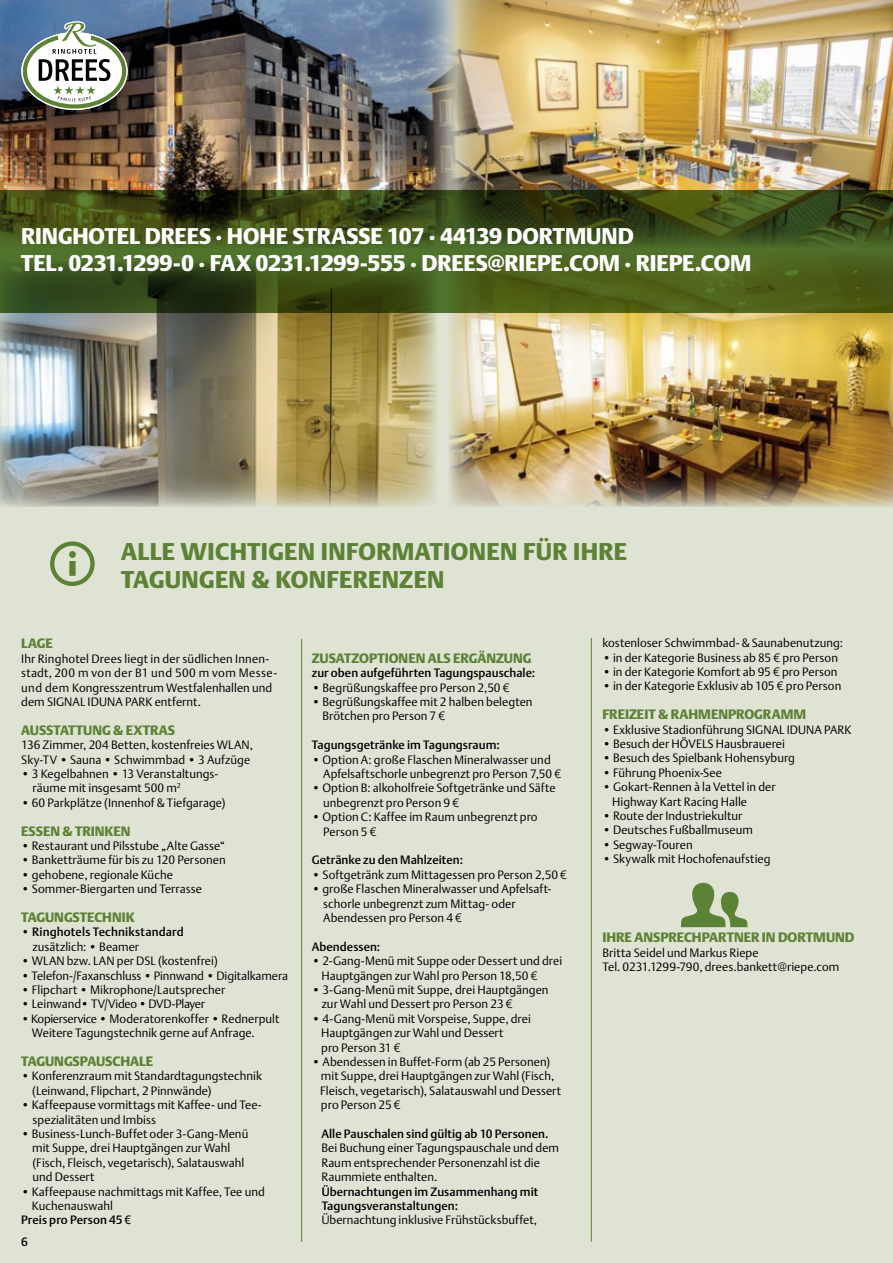
<style>
.page{position:relative;width:893px;height:1263px;background:#dfe3d4}
.page>*{position:absolute;margin:0;border:0;box-sizing:border-box;transform-origin:0 0}
.t1{font:24px/28.8px "DTL Argo T Black";letter-spacing:.02em;color:#5c8236}
.t2{font:22.5px/27px "DTL Argo T Black";color:#fff}
.t3{font:13.5px "DTL Argo T Black";color:#5c8236}
.t4{font:12px/14.4px "DTL Argo T Light";color:#000}
.t5{font:12px/14.4px "DTL Argo T Medium";letter-spacing:.005em;color:#000}
.t6{font:12px "DTL Argo T Light";letter-spacing:-.02em;color:#000}
.s1{font-family:"Avenir";font-weight:500}
.s2{font-family:"Avenir"}
</style>
<div class="page">
<img style="left:449px;top:0;width:444px;height:507px">
<img style="left:0;top:0;width:455px;height:190px">
<img style="left:0;top:313px;width:437px;height:194px">
<svg style="left:0;top:190px;width:893px;height:123px;background:#3f531a"></svg>
<hr style="left:301px;top:639px;width:1px;height:603px;background:#5c8236">
<hr style="left:591px;top:638px;width:1px;height:604px;background:#5c8236">
<svg style="left:681px;top:883px;width:67px;height:44px"></svg>
<div style="left:7px;top:31px;width:134px;height:105px;background:#000;opacity:.2"></div>
<svg style="left:20px;top:21px;width:108px;height:89px;background:#98a3a1"></svg>
<svg style="left:50px;top:541px;width:45px;height:45px"></svg>
<h2 class="t2" style="left:21px;top:223px;width:732px">RINGHOTEL DREES · HOHE STRASSE 107 · 44139 DORTMUND<br>TEL. 0231.1299-0 · FAX 0231.1299-555 · DREES@RIEPE.COM · RIEPE.COM</h2>
<h1 class="t1" style="left:121px;top:536px;width:507px">ALLE WICHTIGEN INFORMATIONEN FÜR IHRE<br>TAGUNGEN &amp; KONFERENZEN</h1>
<p class="t3" style="left:21px;top:635px;width:33px">LAGE</p>
<p class="t4" style="left:21px;top:651px;width:258px">Ihr Ringhotel Drees liegt in der südlichen Innen&shy;stadt, 200 m von der B1 und 500 m vom Messe&shy;und dem Kongresszentrum Westfalenhallen und dem SIGNAL IDUNA PARK entfernt.</p>
<p class="t3" style="left:21px;top:722px;width:155px">AUSSTATTUNG &amp; EXTRAS</p>
<p class="t4" style="left:21px;top:737px;width:233px">136 Zimmer, 204 Betten, kostenfreies WLAN,<br>Sky-TV • Sauna • Schwimmbad • 3 Aufzüge</p>
<p class="t4" style="left:33px;top:766px;width:187px;text-indent:-11px">• 3 Kegelbahnen • 13 Veranstaltungs&shy;räume mit insgesamt 500 m<sup>2</sup></p>
<p class="t4" style="left:21px;top:795px;width:206px">• 60 Parkplätze (Innenhof &amp; Tiefgarage)</p>
<p class="t3" style="left:21px;top:823px;width:111px">ESSEN &amp; TRINKEN</p>
<p class="t4" style="left:21px;top:838px;width:205px">• Restaurant und Pilsstube „Alte Gasse“</p>
<p class="t4" style="left:21px;top:853px;width:206px">• Banketträume für bis zu 120 Personen</p>
<p class="t4" style="left:21px;top:867px;width:153px">• gehobene, regionale Küche</p>
<p class="t4" style="left:21px;top:881px;width:182px">• Sommer-Biergarten und Terrasse</p>
<p class="t3" style="left:21px;top:909px;width:115px">TAGUNGSTECHNIK</p>
<p class="t5" style="left:21px;top:925px;width:164px">• Ringhotels Technikstandard</p>
<p class="t4" style="left:32px;top:939px;width:108px">zusätzlich: • Beamer</p>
<p class="t4" style="left:21px;top:953px;width:198px">• WLAN bzw. LAN per DSL (kostenfrei)</p>
<p class="t4" style="left:21px;top:968px;width:268px">• Telefon-/Faxanschluss • Pinnwand • Digitalkamera</p>
<p class="t4" style="left:21px;top:982px;width:205px">• Flipchart • Mikrophone/Lautsprecher</p>
<p class="t6" style="left:21px;top:997px;width:185px">• Leinwand• TV/Video • DVD-Player</p>
<p class="t4" style="left:32px;top:1011px;width:249px;text-indent:-11px">• Kopierservice • Moderatorenkoffer • Rednerpult<br>Weitere Tagungstechnik gerne auf Anfrage.</p>
<p class="t3" style="left:21px;top:1053px;width:133px">TAGUNGSPAUSCHALE</p>
<p class="t4" style="left:32px;top:1069px;width:231px;text-indent:-11px">• Konferenzraum mit Standardtagungstechnik (Leinwand, Flipchart, 2 Pinnwände)</p>
<p class="t4" style="left:33px;top:1097px;width:231px;text-indent:-11px">• Kaffeepause vormittags mit Kaffee- und Tee&shy;spezialitäten und Imbiss</p>
<p class="t4" style="left:32px;top:1126px;width:218px;text-indent:-11px">• Business-Lunch-Buffet oder 3-Gang-Menü mit Suppe, drei Hauptgängen zur Wahl (Fisch, Fleisch, vegetarisch), Salatauswahl und Dessert</p>
<p class="t4" style="left:32px;top:1184px;width:234px;text-indent:-11px">• Kaffeepause nachmittags mit Kaffee, Tee und<br>Kuchenauswahl</p>
<p class="t5" style="left:21px;top:1213px;width:112px">Preis pro Person 45 <span class="s1">€</span></p>
<p class="t5" style="left:21px;top:1235px;width:8px">6</p>
<p class="t3" style="left:312px;top:650px;width:221px">ZUSATZOPTIONEN ALS ERGÄNZUNG</p>
<p class="t5" style="left:312px;top:666px;width:225px">zur oben aufgeführten Tagungspauschale:</p>
<p class="t4" style="left:312px;top:680px;width:199px">• Begrüßungskaffee pro Person 2,50 <span class="s2">€</span></p>
<p class="t4" style="left:322px;top:694px;width:212px;text-indent:-11px">• Begrüßungskaffee mit 2 halben belegten<br>Brötchen pro Person 7 <span class="s2">€</span></p>
<p class="t5" style="left:312px;top:738px;width:189px">Tagungsgetränke im Tagungsraum:</p>
<p class="t4" style="left:323px;top:752px;width:240px;text-indent:-11px">• Option A: große Flaschen Mineralwasser und<br>Apfelsaftschorle unbegrenzt pro Person 7,50 <span class="s2">€</span></p>
<p class="t4" style="left:323px;top:781px;width:234px;text-indent:-11px">• Option B: alkoholfreie Softgetränke und Säfte unbegrenzt pro Person 9 <span class="s2">€</span></p>
<p class="t4" style="left:323px;top:809px;width:216px;text-indent:-11px">• Option C: Kaffee im Raum unbegrenzt pro<br>Person 5 <span class="s2">€</span></p>
<p class="t5" style="left:312px;top:853px;width:153px">Getränke zu den Mahlzeiten:</p>
<p class="t4" style="left:312px;top:867px;width:257px">• Softgetränk zum Mittagessen pro Person 2,50 <span class="s2">€</span></p>
<p class="t4" style="left:323px;top:881px;width:230px;text-indent:-11px">• große Flaschen Mineralwasser und Apfelsaft&shy;schorle unbegrenzt zum Mittag- oder<br>Abendessen pro Person 4 <span class="s2">€</span></p>
<p class="t5" style="left:312px;top:939px;width:70px">Abendessen:</p>
<p class="t4" style="left:321px;top:953px;width:242px;text-indent:-10px">• 2-Gang-Menü mit Suppe oder Dessert und drei<br>Hauptgängen zur Wahl pro Person 18,50 <span class="s2">€</span></p>
<p class="t4" style="left:322px;top:982px;width:228px;text-indent:-10px">• 3-Gang-Menü mit Suppe, drei Hauptgängen zur Wahl und Dessert pro Person 23 <span class="s2">€</span></p>
<p class="t4" style="left:321px;top:1011px;width:211px;text-indent:-9px">• 4-Gang-Menü mit Vorspeise, Suppe, drei<br>Hauptgängen zur Wahl und Dessert<br>pro Person 31 <span class="s2">€</span></p>
<p class="t4" style="left:320px;top:1054px;width:243px;text-indent:-8px">• Abendessen in Buffet-Form (ab 25 Personen) mit Suppe, drei Hauptgängen zur Wahl (Fisch, Fleisch, vegetarisch), Salatauswahl und Dessert pro Person 25 <span class="s2">€</span></p>
<p class="t5" style="left:321px;top:1126px;width:229px">Alle Pauschalen sind gültig ab 10 Personen.</p>
<p class="t4" style="left:321px;top:1141px;width:239px">Bei Buchung einer Tagungspauschale und dem<br>Raum entsprechender Personenzahl ist die<br>Raummiete enthalten.</p>
<p class="t5" style="left:322px;top:1184px;width:218px">Übernachtungen im Zusammenhang mit<br>Tagungsveranstaltungen:</p>
<p class="t4" style="left:322px;top:1213px;width:217px">Übernachtung inklusive Frühstücksbuffet,</p>
<p class="t4" style="left:602px;top:636px;width:242px">kostenloser Schwimmbad- &amp; Saunabenutzung:</p>
<p class="t4" style="left:602px;top:650px;width:237px">• in der Kategorie Business ab 85 <span class="s2">€</span> pro Person</p>
<p class="t4" style="left:602px;top:664px;width:237px">• in der Kategorie Komfort ab 95 <span class="s2">€</span> pro Person</p>
<p class="t4" style="left:602px;top:679px;width:240px">• in der Kategorie Exklusiv ab 105 <span class="s2">€</span> pro Person</p>
<p class="t3" style="left:602px;top:706px;width:205px">FREIZEIT &amp; RAHMENPROGRAMM</p>
<p class="t4" style="left:602px;top:722px;width:251px">• Exklusive Stadionführung SIGNAL IDUNA PARK</p>
<p class="t4" style="left:602px;top:736px;width:184px">• Besuch der HÖVELS Hausbrauerei</p>
<p class="t4" style="left:602px;top:751px;width:194px">• Besuch des Spielbank Hohensyburg</p>
<p class="t4" style="left:602px;top:765px;width:121px">• Führung Phoenix-See</p>
<p class="t4" style="left:612px;top:780px;width:165px;text-indent:-10px">• Gokart-Rennen à la Vettel in der<br>Highway Kart Racing Halle</p>
<p class="t4" style="left:602px;top:808px;width:142px">• Route der Industriekultur</p>
<p class="t4" style="left:602px;top:823px;width:152px">• Deutsches Fußballmuseum</p>
<p class="t4" style="left:602px;top:837px;width:92px">• Segway-Touren</p>
<p class="t4" style="left:602px;top:852px;width:170px">• Skywalk mit Hochofenaufstieg</p>
<p class="t3" style="left:602px;top:929px;width:254px">IHRE ANSPRECHPARTNER IN DORTMUND</p>
<p class="t4" style="left:602px;top:945px;width:239px">Britta Seidel und Markus Riepe<br>Tel. 0231.1299-790, drees.bankett@riepe.com</p>
</div>
